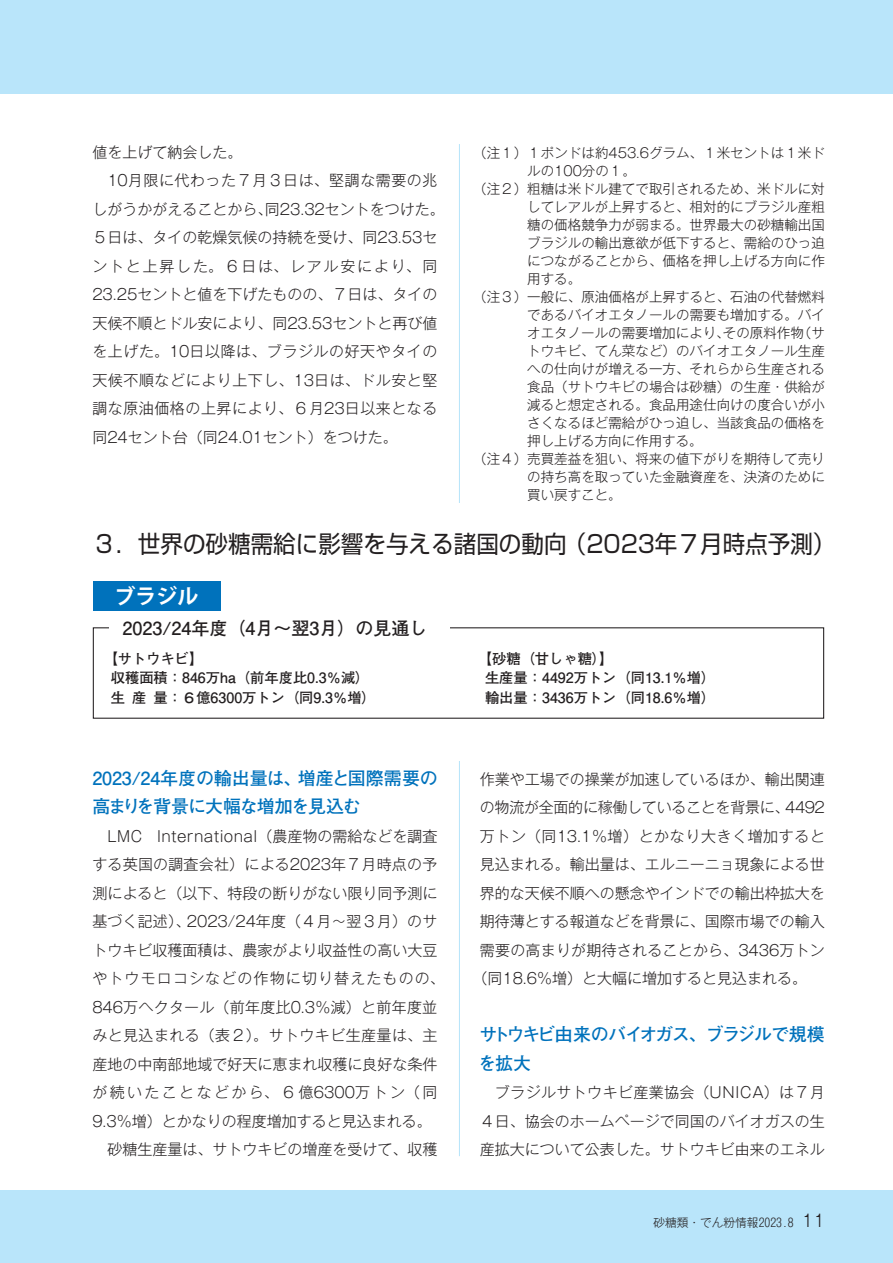
<style>
.page{position:relative;width:893px;height:1263px;background:#fff}
.page>*{position:absolute;margin:0;border:0;box-sizing:border-box;transform-origin:0 0}
.t1{font:24px "Shin Go Pr 5";color:#231f20;scale:.94 1}
.t2{font:700 21px "Koz Go Pr 6 N";color:#fff}
.t3{font:700 18px/28.5px "Futo Go B101 Pr 5";letter-spacing:-.015em;color:#0072bc}
.t4{font:700 18px/28.5px "Futo Go B101 Pr 5";letter-spacing:-.085em;color:#0072bc}
.t5{font:700 18px "Futo Go B101 Pr 5";color:#231f20}
.t6{font:300 15px/28.5px "Gothic MB101 Pr 5";color:#231f20;text-align:justify}
.t7{font:300 15px "Gothic MB101 Pr 5";letter-spacing:.035em;color:#231f20}
.t8{font:300 15px "Gothic MB101 Pr 5";letter-spacing:.025em;color:#231f20}
.t9{font:300 15px "Gothic MB101 Pr 5";letter-spacing:.02em;color:#231f20}
.t10{font:300 15px "Gothic MB101 Pr 5";letter-spacing:-.02em;color:#231f20}
.t11{font:300 15px "Gothic MB101 Pr 5";letter-spacing:.04em;color:#231f20}
.t12{font:300 15px "Gothic MB101 Pr 5";letter-spacing:.03em;color:#231f20}
.t13{font:300 15px "Gothic MB101 Pr 5";letter-spacing:.075em;color:#231f20}
.t14{font:300 15px "Gothic MB101 Pr 5";letter-spacing:.16em;color:#231f20}
.t15{font:300 15px "Gothic MB101 Pr 5";letter-spacing:.12em;color:#231f20}
.t16{font:700 14.25px "Futo Go B101 Pr 5";color:#231f20}
.t17{font:300 13.5px "Gothic MB101 Pr 5";letter-spacing:.005em;color:#231f20}
.t18{font:300 11.7px "Gothic MB101 Pr 5";color:#231f20}
.s1{font-size:16.95px}
</style>
<div class="page">
<div style="left:0;top:1191px;width:893px;height:72px;background:#b9e5fa"></div>
<div style="left:0;top:0;width:893px;height:94px;background:#b9e5fa"></div>
<hr style="left:459px;top:144px;width:1px;height:1012px;background:#b9e5fa">
<div style="left:92px;top:503px;width:733px;height:258px;background:#fff"></div>
<div style="left:93px;top:582px;width:127px;height:29px;background:#0072bc"></div>
<div style="left:93px;top:627px;width:731px;height:92px;border:1px solid #231f20"></div>
<div style="left:110px;top:619px;width:340px;height:18px;background:#fff"></div>
<p class="t6" style="left:92px;top:137px;width:151px">値を上げて納会した。</p>
<p class="t7" style="left:107px;top:168px;width:332px">10月限に代わった７月３日は、堅調な需要の兆</p>
<p class="t6" style="left:92px;top:194px;width:354px">しがうかがえることから、同23.32セントをつけた。</p>
<p class="t6" style="left:92px;top:222px;width:346px">５日は、タイの乾燥気候の持続を受け、同23.53セ</p>
<p class="t15" style="left:92px;top:254px;width:347px">ントと上昇した。６日は、レアル安により、同</p>
<p class="t6" style="left:92px;top:279px;width:346px">23.25セントと値を下げたものの、７日は、タイの</p>
<p class="t6" style="left:92px;top:308px;width:346px">天候不順とドル安により、同23.53セントと再び値</p>
<p class="t7" style="left:92px;top:339px;width:347px">を上げた。10日以降は、ブラジルの好天やタイの</p>
<p class="t7" style="left:92px;top:368px;width:347px">天候不順などにより上下し、13日は、ドル安と堅</p>
<p class="t7" style="left:92px;top:396px;width:347px">調な原油価格の上昇により、６月23日以来となる</p>
<p class="t6" style="left:92px;top:422px;width:307px">同24セント台（同24.01セント）をつけた。</p>
<p class="t17" style="left:473px;top:142px;width:353px">（注１）１ポンドは約453.6グラム、１米セントは１米ド</p>
<p class="t17" style="left:527px;top:160px;width:110px">ルの100分の１。</p>
<p class="t17" style="left:473px;top:178px;width:353px">（注２）粗糖は米ドル建てで取引されるため、米ドルに対</p>
<p class="t17" style="left:527px;top:196px;width:299px">してレアルが上昇すると、相対的にブラジル産粗</p>
<p class="t17" style="left:527px;top:214px;width:299px">糖の価格競争力が弱まる。世界最大の砂糖輸出国</p>
<p class="t17" style="left:527px;top:232px;width:299px">ブラジルの輸出意欲が低下すると、需給のひっ迫</p>
<p class="t17" style="left:527px;top:250px;width:299px">につながることから、価格を押し上げる方向に作</p>
<p class="t17" style="left:527px;top:268px;width:55px">用する。</p>
<p class="t17" style="left:473px;top:286px;width:353px">（注３）一般に、原油価格が上昇すると、石油の代替燃料</p>
<p class="t17" style="left:527px;top:304px;width:299px">であるバイオエタノールの需要も増加する。バイ</p>
<p class="t17" style="left:527px;top:322px;width:299px">オエタノールの需要増加により、その原料作物（サ</p>
<p class="t17" style="left:527px;top:340px;width:299px">トウキビ、てん菜など）のバイオエタノール生産</p>
<p class="t17" style="left:527px;top:358px;width:299px">への仕向けが増える一方、それらから生産される</p>
<p class="t17" style="left:527px;top:376px;width:299px">食品（サトウキビの場合は砂糖）の生産・供給が</p>
<p class="t17" style="left:527px;top:394px;width:299px">減ると想定される。食品用途仕向けの度合いが小</p>
<p class="t17" style="left:527px;top:412px;width:299px">さくなるほど需給がひっ迫し、当該食品の価格を</p>
<p class="t17" style="left:527px;top:430px;width:177px">押し上げる方向に作用する。</p>
<p class="t17" style="left:473px;top:448px;width:353px">（注４）売買差益を狙い、将来の値下がりを期待して売り</p>
<p class="t17" style="left:527px;top:466px;width:299px">の持ち高を取っていた金融資産を、決済のために</p>
<p class="t17" style="left:527px;top:484px;width:96px">買い戻すこと。</p>
<h1 class="t1" style="left:93px;top:524px;width:792px">３．世界の砂糖需給に影響を与える諸国の動向（2023年７月時点予測）</h1>
<h2 class="t2" style="left:115px;top:585px;width:85px">ブラジル</h2>
<p class="t5" style="left:123px;top:613px;width:307px">2023/24年度（4月～翌3月）の見通し</p>
<p class="t16" style="left:104px;top:647px;width:101px">【サトウキビ】</p>
<p class="t16" style="left:478px;top:647px;width:137px">【砂糖（甘しゃ糖）】</p>
<p class="t16" style="left:111px;top:666px;width:260px">収穫面積：846万ha（前年度比0.3％減）</p>
<p class="t16" style="left:485px;top:666px;width:232px">生産量：4492万トン（同13.1％増）</p>
<p class="t16" style="left:111px;top:686px;width:266px">生産量：６億6300万トン（同9.3％増）</p>
<p class="t16" style="left:485px;top:686px;width:232px">輸出量：3436万トン（同18.6％増）</p>
<p class="t3" style="left:92px;top:763px;width:347px">2023/24年度の輸出量は、増産と国際需要の高まりを背景に大幅な増加を見込む</p>
<p class="t8" style="left:107px;top:824px;width:331px">LMC　International（農産物の需給などを調査</p>
<p class="t6" style="left:92px;top:849px;width:346px">する英国の調査会社）による2023年７月時点の予</p>
<p class="t6" style="left:92px;top:878px;width:346px">測によると（以下、特段の断りがない限り同予測に</p>
<p class="t6" style="left:92px;top:906px;width:346px">基づく記述）、2023/24年度（４月～翌３月）のサ</p>
<p class="t6" style="left:92px;top:935px;width:346px">トウキビ収穫面積は、農家がより収益性の高い大豆</p>
<p class="t13" style="left:92px;top:966px;width:354px">やトウモロコシなどの作物に切り替えたものの、</p>
<p class="t9" style="left:92px;top:995px;width:346px">846万ヘクタール（前年度比0.3％減）と前年度並</p>
<p class="t12" style="left:92px;top:1023px;width:347px">みと見込まれる（表２）。サトウキビ生産量は、主</p>
<p class="t6" style="left:92px;top:1049px;width:346px">産地の中南部地域で好天に恵まれ収穫に良好な条件</p>
<p class="t14" style="left:92px;top:1080px;width:347px">が続いたことなどから、６億6300万トン（同</p>
<p class="t6" style="left:92px;top:1106px;width:341px">9.3％増）とかなりの程度増加すると見込まれる。</p>
<p class="t6" style="left:107px;top:1134px;width:331px">砂糖生産量は、サトウキビの増産を受けて、収穫</p>
<p class="t6" style="left:480px;top:764px;width:346px">作業や工場での操業が加速しているほか、輸出関連</p>
<p class="t10" style="left:480px;top:795px;width:346px">の物流が全面的に稼働していることを背景に、4492</p>
<p class="t11" style="left:480px;top:824px;width:347px">万トン（同13.1％増）とかなり大きく増加すると</p>
<p class="t6" style="left:480px;top:849px;width:346px">見込まれる。輸出量は、エルニーニョ現象による世</p>
<p class="t6" style="left:480px;top:878px;width:346px">界的な天候不順への懸念やインドでの輸出枠拡大を</p>
<p class="t6" style="left:480px;top:906px;width:346px">期待薄とする報道などを背景に、国際市場での輸入</p>
<p class="t6" style="left:480px;top:935px;width:346px">需要の高まりが期待されることから、3436万トン</p>
<p class="t6" style="left:472px;top:963px;width:336px">（同18.6％増）と大幅に増加すると見込まれる。</p>
<p class="t4" style="left:479px;top:1019px;width:348px">サトウキビ由来のバイオガス、ブラジルで規模を拡大</p>
<p class="t6" style="left:480px;top:1077px;width:346px;text-indent:15px">ブラジルサトウキビ産業協会（UNICA）は７月４日、協会のホームページで同国のバイオガスの生産拡大について公表した。サトウキビ由来のエネル</p>
<p class="t18" style="left:653px;top:1212px;width:173px">砂糖類・でん粉情報2023.8 <span class="s1">11</span></p>
</div>
